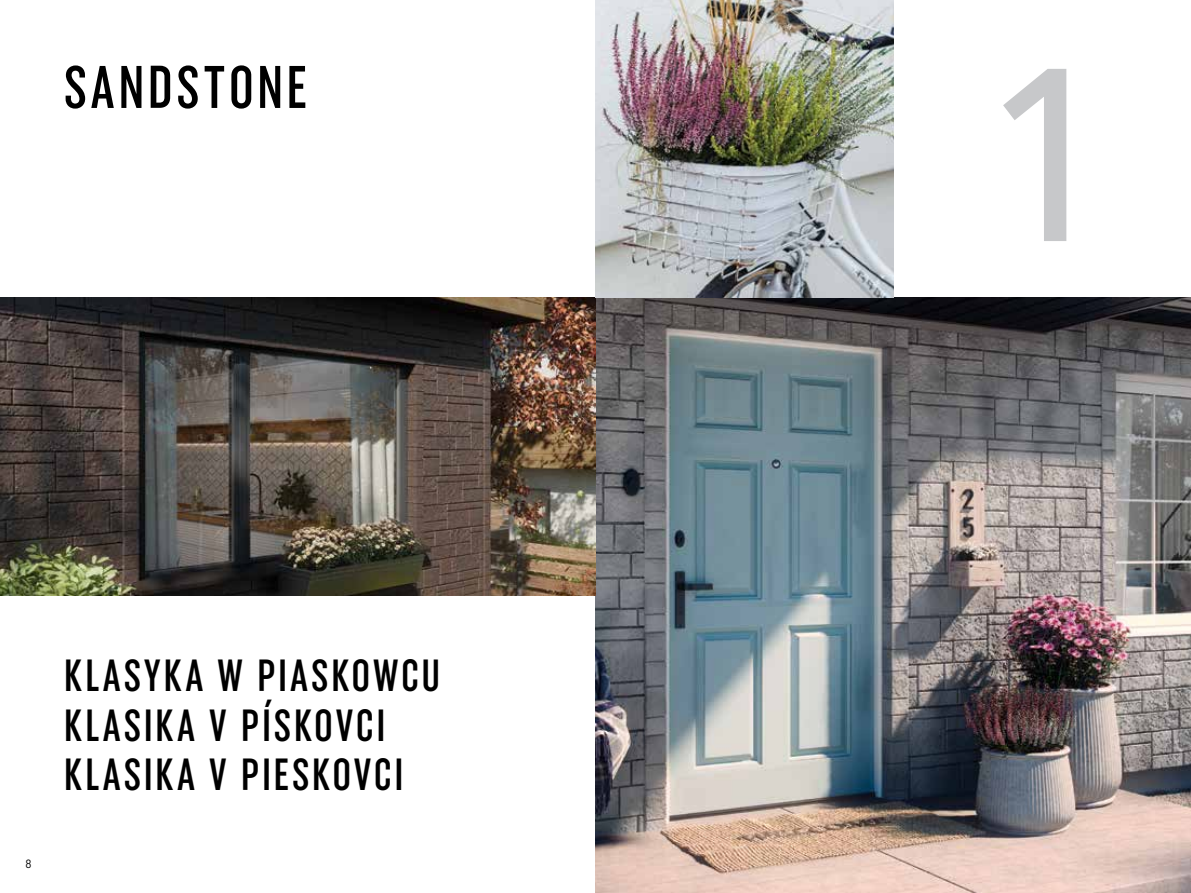
<style>
.page{position:relative;width:1191px;height:893px;background:#fff}
.page>*{position:absolute;margin:0;border:0;box-sizing:border-box;transform-origin:0 0}
.t1{font:500 246px "Uniform Extra Cond";color:#c7c8ca}
.t2{font:500 60px "Uniform Extra Cond";letter-spacing:.06em;color:#000}
.t3{font:500 45px/49.5px "Uniform Extra Cond";letter-spacing:.065em;color:#000}
.t4{font:12px "Uniform Condensed";color:#000}
</style>
<div class="page">
<img style="left:595px;top:298px;width:596px;height:595px">
<img style="left:0;top:298px;width:595px;height:297px">
<img style="left:595px;top:0;width:298px;height:298px">
<h2 class="t2" style="left:64px;top:52px;width:244px">SANDSTONE</h2>
<p class="t4" style="left:26px;top:856px;width:8px">8</p>
<p class="t3" style="left:64px;top:650px;width:378px">KLASYKA W PIASKOWCU<br>KLASIKA V PÍSKOVCI<br>KLASIKA V PIESKOVCI</p>
<h1 class="t1" style="left:1000px;top:12px;width:84px">1</h1>
</div>
